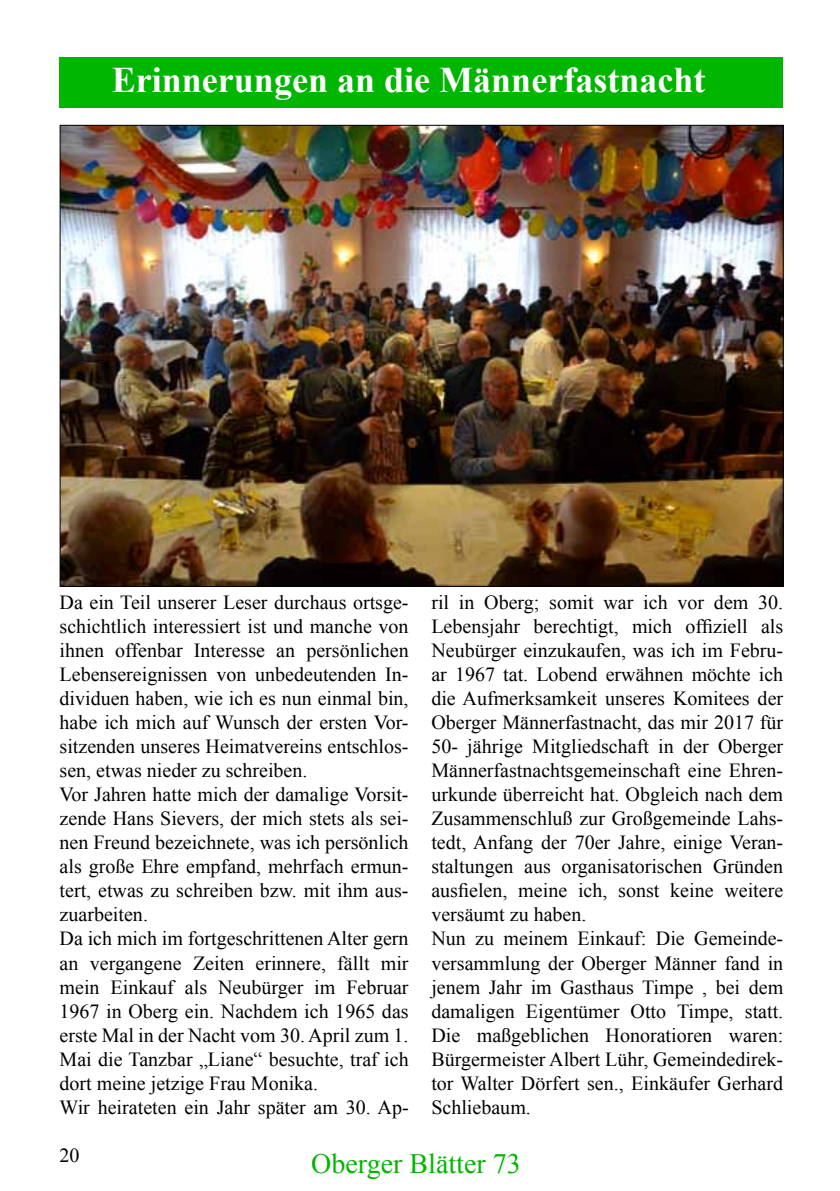
<style>
.page{position:relative;width:840px;height:1191px;background:#fff}
.page>*{position:absolute;margin:0;border:0;box-sizing:border-box;transform-origin:0 0}
.t1{font:700 36px "Times New Roman";color:#fff}
.t2{font:28px "Times New Roman";color:#00b600}
.t3{font:20px/24px "Times New Roman";color:#000}
</style>
<div class="page">
<div style="left:60px;top:57px;width:722px;height:50px;background:#00b600"></div>
<img style="left:62px;top:127px;width:719px;height:458px">
<h1 class="t1" style="left:112px;top:55px;width:595px">Erinnerungen an die Männerfastnacht</h1>
<p class="t3" style="left:60px;top:590px;width:350px">Da ein Teil unserer Leser durchaus ortsge&shy;schichtlich interessiert ist und manche von ihnen offenbar Interesse an persönlichen Lebensereignissen von unbedeutenden In&shy;dividuen haben, wie ich es nun einmal bin, habe ich mich auf Wunsch der ersten Vor&shy;sitzenden unseres Heimatvereins entschlos&shy;sen, etwas nieder zu schreiben.<br>Vor Jahren hatte mich der damalige Vorsit&shy;zende Hans Sievers, der mich stets als sei&shy;nen Freund bezeichnete, was ich persönlich als große Ehre empfand, mehrfach ermun&shy;tert, etwas zu schreiben bzw. mit ihm aus&shy;zuarbeiten.<br>Da ich mich im fortgeschrittenen Alter gern an vergangene Zeiten erinnere, fällt mir mein Einkauf als Neubürger im Februar 1967 in Oberg ein. Nachdem ich 1965 das erste Mal in der Nacht vom 30. April zum 1.<br>Mai die Tanzbar „Liane“ besuchte, traf ich dort meine jetzige Frau Monika.<br>Wir heirateten ein Jahr später am 30. Ap-</p>
<p class="t3" style="left:431px;top:590px;width:353px">ril in Oberg; somit war ich vor dem 30.<br>Lebensjahr berechtigt, mich offiziell als Neubürger einzukaufen, was ich im Febru&shy;ar 1967 tat. Lobend erwähnen möchte ich die Aufmerksamkeit unseres Komitees der Oberger Männerfastnacht, das mir 2017 für 50- jährige Mitgliedschaft in der Oberger Männerfastnachtsgemeinschaft eine Ehren&shy;urkunde überreicht hat. Obgleich nach dem Zusammenschluß zur Großgemeinde Lahs&shy;tedt, Anfang der 70er Jahre, einige Veran&shy;staltungen aus organisatorischen Gründen ausfielen, meine ich, sonst keine weitere versäumt zu haben.<br>Nun zu meinem Einkauf: Die Gemeinde&shy;versammlung der Oberger Männer fand in jenem Jahr im Gasthaus Timpe , bei dem damaligen Eigentümer Otto Timpe, statt.<br>Die maßgeblichen Honoratioren waren:<br>Bürgermeister Albert Lühr, Gemeindedirek&shy;tor Walter Dörfert sen., Einkäufer Gerhard Schliebaum.</p>
<p class="t3" style="left:60px;top:1142px;width:22px">20</p>
<h2 class="t2" style="left:311px;top:1144px;width:211px">Oberger Blätter 73</h2>
</div>
